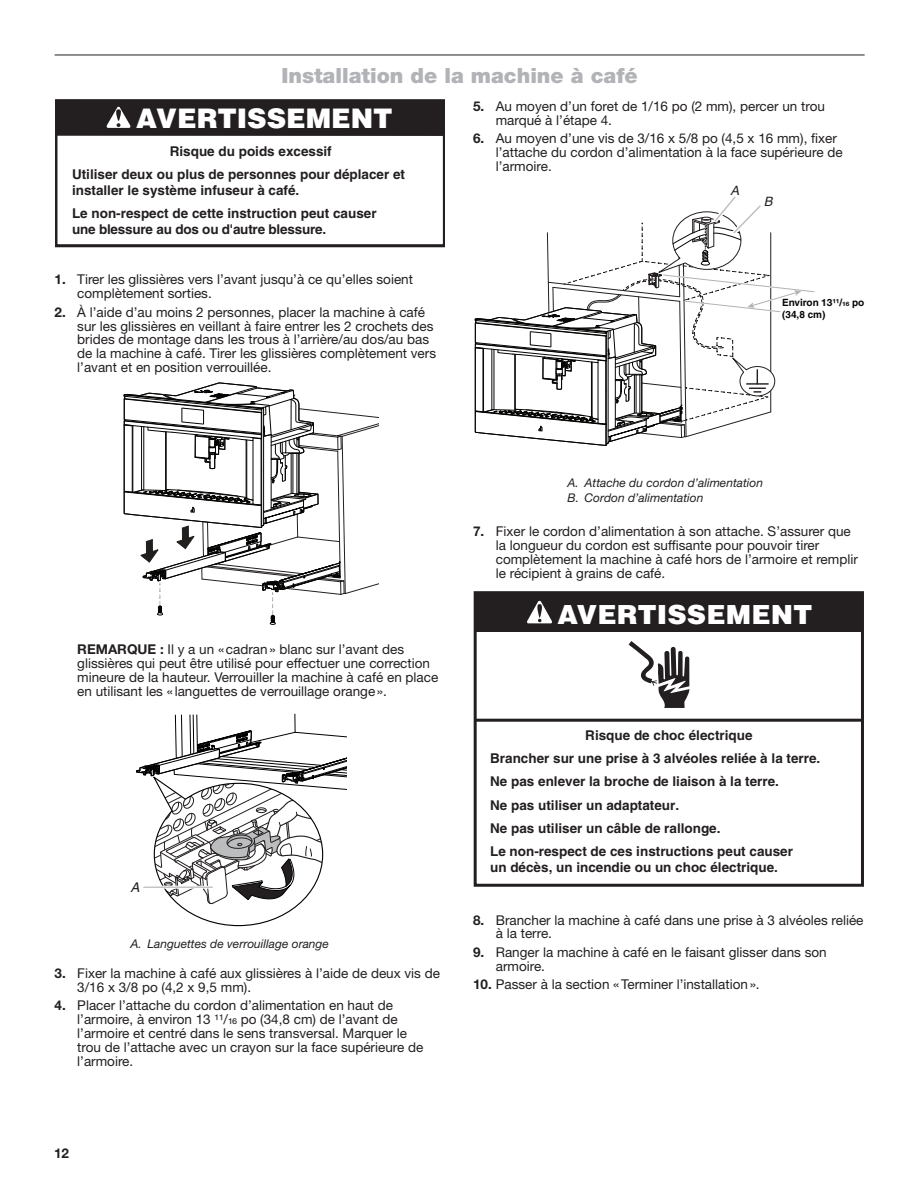
<style>
.page{position:relative;width:918px;height:1188px;background:#fff}
.page>*{position:absolute;margin:0;border:0;box-sizing:border-box;transform-origin:0 0}
.t1{font:900 27px "Helvetica";color:#fff}
.Heading_2{font:900 21px "Helvetica Neue LT Std";color:#b2b3b7}
.Body_Indent{font:13.5px/13.8px "Helvetica Neue LT Std";color:#231f20}
.t2{font:700 13.5px/23.2px "Helvetica";color:#231f20}
.Numbered_List_Start{font:13.5px/13.8px "Helvetica Neue LT Std";color:#231f20}
.t3{font:700 13.5px "Helvetica Neue LT Std";color:#231f20}
.t4{font:italic 13.5px "Helvetica";color:#211e1e}
.t5{font:italic 12.9px "Helvetica";color:#231f20}
.Table_Callouts{font:italic 12px "Helvetica Neue LT Std";color:#231f20}
.t6{font:700 10.05px/12px "Helvetica";color:#050504}
.s1{font-weight:700}
.s2{font-family:"Helvetica Fraction"}
</style>
<div class="page">
<hr style="left:55px;top:55px;width:810px;height:1px;background:#231f20">
<svg style="left:56px;top:99px;width:389px;height:148px"></svg>
<div style="left:56px;top:100px;width:388px;height:36px;background:#231f20"></div>
<svg style="left:106px;top:107px;width:25px;height:21px"></svg>
<svg style="left:124px;top:382px;width:254px;height:243px"></svg>
<svg style="left:136px;top:713px;width:211px;height:214px"></svg>
<svg style="left:475px;top:196px;width:340px;height:250px"></svg>
<hr style="left:475px;top:719px;width:388px;height:3px;background:#231f20">
<div style="left:475px;top:593px;width:387px;height:39px;background:#231f20"></div>
<svg style="left:527px;top:601px;width:25px;height:22px"></svg>
<div style="left:474px;top:591px;width:390px;height:296px;border:3px solid #231f20"></div>
<svg style="left:629px;top:641px;width:61px;height:67px"></svg>
<h2 class="Heading_2" style="left:281px;top:63px;width:358px">Installation de la machine à café</h2>
<p class="t1" style="left:136px;top:100px;width:258px">AVERTISSEMENT</p>
<p class="t2" style="left:72px;top:139px;width:335px;text-indent:98px">Risque du poids excessif<br>Utiliser deux ou plus de personnes pour déplacer et</p>
<p class="t2" style="left:72px;top:178px;width:306px">installer le système infuseur à café.<br>Le non-respect de cette instruction peut causer</p>
<p class="t2" style="left:72px;top:217px;width:256px">une blessure au dos ou d'autre blessure.</p>
<p class="Numbered_List_Start" style="left:77px;top:273px;width:337px;text-indent:-23px"><span class="s1">1.</span> Tirer les glissières vers l’avant jusqu’à ce qu’elles soient complètement sorties.</p>
<p class="Body_Indent" style="left:77px;top:305px;width:360px;text-indent:-23px"><span class="s1">2.</span> À l’aide d’au moins 2 personnes, placer la machine à café sur les glissières en veillant à faire entrer les 2 crochets des brides de montage dans les trous à l’arrière/au dos/au bas de la machine à café. Tirer les glissières complètement vers l’avant et en position verrouillée.</p>
<p class="Body_Indent" style="left:496px;top:99px;width:331px;text-indent:-23px"><span class="s1">5.</span> Au moyen d’un foret de 1/16 po (2 mm), percer un trou marqué à l’étape 4.</p>
<p class="Body_Indent" style="left:496px;top:131px;width:348px;text-indent:-23px"><span class="s1">6.</span> Au moyen d’une vis de 3/16 x 5/8 po (4,5 x 16 mm), fixer l’attache du cordon d’alimentation à la face supérieure de l’armoire.</p>
<p class="t5" style="left:731px;top:182px;width:13px">A</p>
<p class="t5" style="left:764px;top:193px;width:13px">B</p>
<p class="t6" style="left:782px;top:296px;width:84px">Environ <span class="s2">13¹¹</span>/<span class="s2">₁₆</span> po (34,8 cm)</p>
<p class="Body_Indent" style="left:77px;top:642px;width:363px"><span class="s1">REMARQUE :</span> Il y a un «cadran» blanc sur l’avant des glissières qui peut être utilisé pour effectuer une correction mineure de la hauteur. Verrouiller la machine à café en place en utilisant les « languettes de verrouillage orange».</p>
<p class="t4" style="left:130px;top:880px;width:11px">A</p>
<p class="Table_Callouts" style="left:131px;top:937px;width:200px">A. Languettes de verrouillage orange</p>
<p class="Body_Indent" style="left:77px;top:966px;width:364px;text-indent:-23px"><span class="s1">3.</span> Fixer la machine à café aux glissières à l’aide de deux vis de<br>3/16 x 3/8 po (4,2 x 9,5 mm).</p>
<p class="Body_Indent" style="left:77px;top:998px;width:348px;text-indent:-23px"><span class="s1">4.</span> Placer l’attache du cordon d’alimentation en haut de l’armoire, à environ 13 <span class="s2">ZZ</span>/<span class="s2">zn</span> po (34,8 cm) de l’avant de l’armoire et centré dans le sens transversal. Marquer le trou de l’attache avec un crayon sur la face supérieure de l’armoire.</p>
<p class="t3" style="left:54px;top:1145px;width:17px">12</p>
<p class="Table_Callouts" style="left:568px;top:475px;width:197px">A. Attache du cordon d’alimentation</p>
<p class="Table_Callouts" style="left:568px;top:490px;width:137px">B. Cordon d’alimentation</p>
<p class="Body_Indent" style="left:496px;top:524px;width:364px;text-indent:-23px"><span class="s1">7.</span> Fixer le cordon d’alimentation à son attache. S’assurer que la longueur du cordon est suffisante pour pouvoir tirer complètement la machine à café hors de l’armoire et remplir le récipient à grains de café.</p>
<p class="t1" style="left:557px;top:598px;width:257px">AVERTISSEMENT</p>
<p class="t2" style="left:490px;top:723px;width:332px;text-indent:95px">Risque de choc électrique<br>Brancher sur une prise à 3 alvéoles reliée à la terre.<br>Ne pas enlever la broche de liaison à la terre.<br>Ne pas utiliser un adaptateur.<br>Ne pas utiliser un câble de rallonge.<br>Le non-respect de ces instructions peut causer</p>
<p class="t2" style="left:490px;top:855px;width:289px">un décès, un incendie ou un choc électrique.</p>
<p class="Body_Indent" style="left:496px;top:913px;width:369px;text-indent:-23px"><span class="s1">8.</span> Brancher la machine à café dans une prise à 3 alvéoles reliée à la terre.</p>
<p class="Body_Indent" style="left:496px;top:945px;width:333px;text-indent:-23px"><span class="s1">9.</span> Ranger la machine à café en le faisant glisser dans son armoire.</p>
<p class="Body_Indent" style="left:473px;top:977px;width:288px"><span class="s1">10.</span> Passer à la section «Terminer l’installation».</p>
</div>
